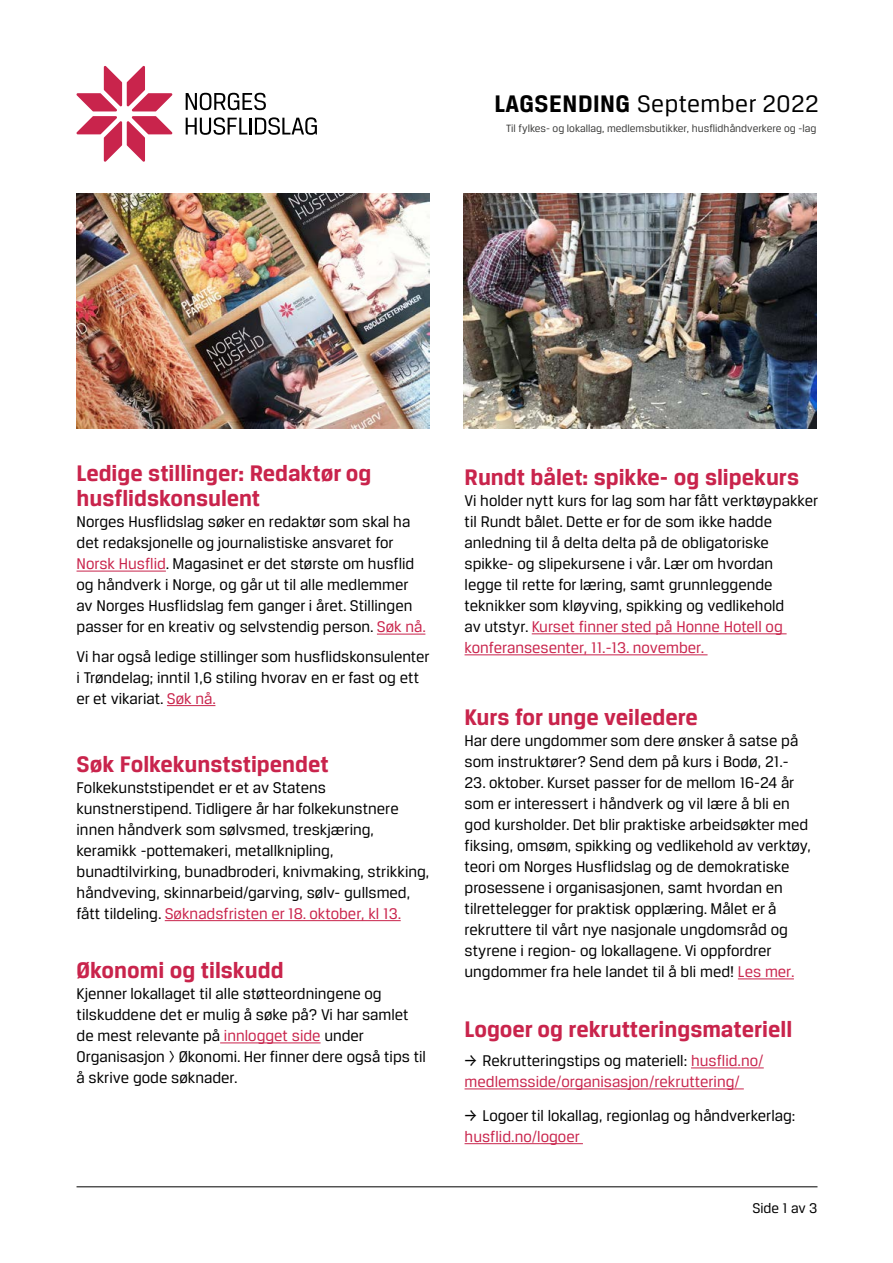
<style>
.page{position:relative;width:893px;height:1263px;background:#fff}
.page>*{position:absolute;margin:0;border:0;box-sizing:border-box;transform-origin:0 0}
.t1{font:25.5px "Breuer Text";letter-spacing:.02em;color:#000}
.t2{font:700 24px/25.5px "Breuer Text";color:#c9244c}
.t3{font:16.5px/21px "Breuer Text";color:#000}
.t4{font:16.5px/21px "Breuer Text";color:#c9244c}
.t5{font:15px "Breuer Text";color:#000}
.t6{font:11.25px "Breuer Text";color:#3c3c3b}
.s1{font-weight:700}
.s2{color:#c9244c}
.s3{font-family:"Work Sans";color:#000}
.s4{color:#000}
.s5{font-family:"Work Sans"}
</style>
<div class="page">
<svg style="left:77px;top:66px;width:95px;height:96px"></svg>
<svg style="left:186px;top:93px;width:80px;height:17px"></svg>
<svg style="left:186px;top:117px;width:131px;height:18px"></svg>
<hr style="left:77px;top:1186px;width:740px;height:1px;background:#000">
<hr style="left:77px;top:571px;width:89px;height:1px;background:#c9244c">
<hr style="left:377px;top:634px;width:48px;height:1px;background:#c9244c">
<hr style="left:167px;top:705px;width:48px;height:1px;background:#c9244c">
<hr style="left:165px;top:920px;width:236px;height:1px;background:#c9244c">
<hr style="left:220px;top:1042px;width:101px;height:1px;background:#c9244c">
<img style="left:463px;top:193px;width:353px;height:236px">
<hr style="left:532px;top:633px;width:255px;height:1px;background:#c9244c">
<hr style="left:465px;top:654px;width:243px;height:1px;background:#c9244c">
<hr style="left:738px;top:978px;width:56px;height:1px;background:#c9244c">
<hr style="left:691px;top:1067px;width:73px;height:1px;background:#c9244c">
<hr style="left:465px;top:1088px;width:279px;height:1px;background:#c9244c">
<hr style="left:465px;top:1143px;width:118px;height:1px;background:#c9244c">
<img style="left:77px;top:193px;width:352px;height:236px">
<h1 class="t1" style="left:494px;top:90px;width:326px"><span class="s1">LAGSENDING</span> September 2022</h1>
<p class="t6" style="left:506px;top:122px;width:312px">Til fylkes- og lokallag, medlemsbutikker, husflidhåndverkere og -lag</p>
<h2 class="t2" style="left:77px;top:460px;width:296px">Ledige stillinger: Redaktør og husflidskonsulent</h2>
<p class="t3" style="left:77px;top:511px;width:351px">Norges Husflidslag søker en redaktør som skal ha det redaksjonelle og journalistiske ansvaret for <span class="s2">Norsk Husflid</span>. Magasinet er det største om husflid og håndverk i Norge, og går ut til alle medlemmer av Norges Husflidslag fem ganger i året. Stillingen passer for en kreativ og selvstendig person. <span class="s2">Søk nå.</span></p>
<p class="t3" style="left:77px;top:646px;width:355px">Vi har også ledige stillinger som husflidskonsulenter i Trøndelag; inntil 1,6 stiling hvorav en er fast og ett er et vikariat. <span class="s2">Søk nå.</span></p>
<h2 class="t2" style="left:77px;top:751px;width:254px">Søk Folkekunststipendet</h2>
<p class="t3" style="left:77px;top:777px;width:354px">Folkekunststipendet er et av Statens kunstnerstipend. Tidligere år har folkekunstnere innen håndverk som sølvsmed, treskjæring, keramikk -pottemakeri, metallknipling, bunadtilvirking, bunadbroderi, knivmaking, strikking, håndveving, skinnarbeid/garving, sølv- gullsmed, fått tildeling. <span class="s2">Søknadsfristen er 18. oktober, kl 13.</span></p>
<h2 class="t2" style="left:77px;top:957px;width:209px">Økonomi og tilskudd</h2>
<p class="t3" style="left:77px;top:983px;width:351px">Kjenner lokallaget til alle støtteordningene og tilskuddene det er mulig å søke på? Vi har samlet de mest relevante på <span class="s2">innlogget side</span> under Organisasjon &gt; Økonomi. Her finner dere også tips til å skrive gode søknader.</p>
<h2 class="t2" style="left:465px;top:464px;width:336px">Rundt bålet: spikke- og slipekurs</h2>
<p class="t3" style="left:465px;top:490px;width:355px">Vi holder nytt kurs for lag som har fått verktøypakker til Rundt bålet. Dette er for de som ikke hadde anledning til å delta delta på de obligatoriske spikke- og slipekursene i vår. Lær om hvordan<br>legge til rette for læring, samt grunnleggende teknikker som kløyving, spikking og vedlikehold<br>av utstyr. <span class="s2">Kurset finner sted på Honne Hotell og konferansesenter, 11.-13. november.</span></p>
<h2 class="t2" style="left:465px;top:704px;width:235px">Kurs for unge veiledere</h2>
<p class="t3" style="left:465px;top:730px;width:335px">Har dere ungdommer som dere ønsker å satse på som instruktører? Send dem på kurs i Bodø, 21.-</p>
<p class="t3" style="left:465px;top:772px;width:348px">23. oktober. Kurset passer for de mellom 16-24 år som er interessert i håndverk og vil lære å bli en god kursholder. Det blir praktiske arbeidsøkter med fiksing, omsøm, spikking og vedlikehold av verktøy, teori om Norges Husflidslag og de demokratiske prosessene i organisasjonen, samt hvordan en tilrettelegger for praktisk opplæring. Målet er å rekruttere til vårt nye nasjonale ungdomsråd og styrene i region- og lokallagene. Vi oppfordrer ungdommer fra hele landet til å bli med! <span class="s2">Les mer.</span></p>
<h2 class="t2" style="left:465px;top:1016px;width:329px">Logoer og rekrutteringsmateriell</h2>
<p class="t4" style="left:465px;top:1050px;width:301px"><span class="s3">→</span> <span class="s4">Rekrutteringstips og materiell:</span> husflid.no/ medlemsside/organisasjon/rekruttering/</p>
<p class="t3" style="left:465px;top:1105px;width:332px"><span class="s5">→</span> Logoer til lokallag, regionlag og håndverkerlag: <span class="s2">husflid.no/logoer</span></p>
<p class="t5" style="left:752px;top:1200px;width:67px">Side 1 av 3</p>
</div>
